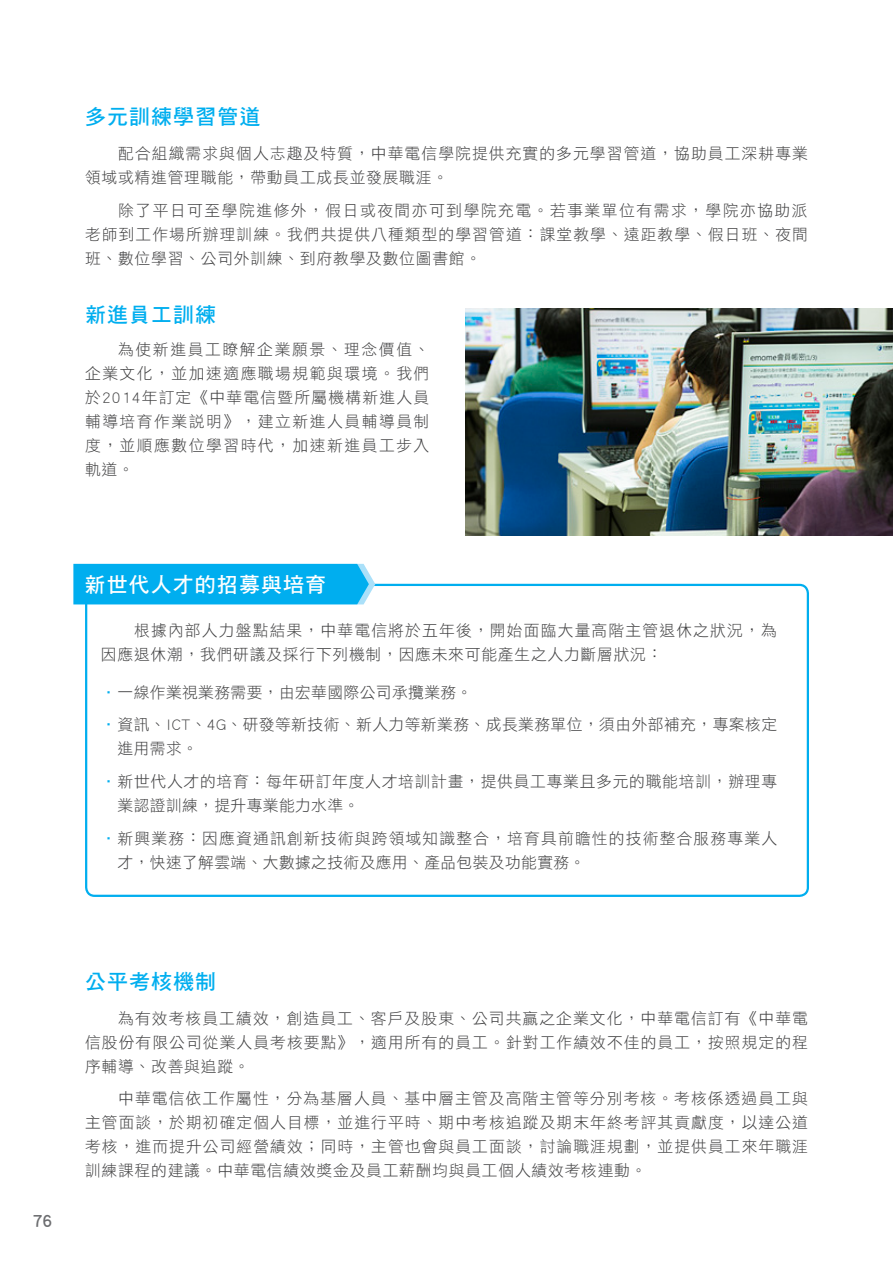
<style>
.page{position:relative;width:893px;height:1263px;background:#fff}
.page>*{position:absolute;margin:0;border:0;box-sizing:border-box;transform-origin:0 0}
.t1{font:21px "DF Hei Std W7";letter-spacing:.05em;color:#00aeef}
.t2{font:21px "DF Hei Std W7";letter-spacing:.05em;color:#fff}
.t3{font:18px "DF Hei Std W7";color:#6c6d70}
.t4{font:15.75px/24px "DF Hei Std W3";letter-spacing:.05em;color:#3e3e3f;text-align:justify}
.t5{font:15.75px/24px "DF Hei Std W3";letter-spacing:.075em;color:#3e3e3f}
.t6{font:15.75px/32.5px "DF Hei Std W3";letter-spacing:.03em;color:#3e3e3f}
.t7{font:15.75px/24px "DF Hei Std W3";letter-spacing:.07em;color:#3e3e3f}
.t8{font:15.75px "DF Hei Std W3";letter-spacing:.025em;color:#3e3e3f}
.s1{color:#00aeef}
</style>
<div class="page">
<div style="left:85px;top:584px;width:724px;height:313px;border:2px solid #00aeef;border-radius:9px"></div>
<div style="left:73px;top:564px;width:302px;height:40px;background:#00aeef"></div>
<img style="left:465px;top:308px;width:428px;height:228px">
<h1 class="t1" style="left:85px;top:105px;width:177px">多元訓練學習管道</h1>
<p class="t7" style="left:85px;top:141px;width:724px;text-indent:33px">配合組織需求與個人志趣及特質，中華電信學院提供充實的多元學習管道，協助員工深耕專業領域或精進管理職能，帶動員工成長並發展職涯。</p>
<p class="t4" style="left:85px;top:198px;width:724px;text-indent:33px">除了平日可至學院進修外，假日或夜間亦可到學院充電。若事業單位有需求，學院亦協助派老師到工作場所辦理訓練。我們共提供八種類型的學習管道：課堂教學、遠距教學、假日班、夜間班、數位學習、公司外訓練、到府教學及數位圖書館。</p>
<h1 class="t1" style="left:85px;top:303px;width:133px">新進員工訓練</h1>
<p class="t4" style="left:85px;top:337px;width:346px;text-indent:33px">為使新進員工瞭解企業願景、理念價值、企業文化，並加速適應職場規範與環境。我們於2014年訂定《中華電信暨所屬機構新進人員輔導培育作業說明》，建立新進人員輔導員制度，並順應數位學習時代，加速新進員工步入軌道。</p>
<h1 class="t2" style="left:85px;top:573px;width:243px">新世代人才的招募與培育</h1>
<p class="t5" style="left:101px;top:618px;width:677px;text-indent:33px">根據內部人力盤點結果，中華電信將於五年後，開始面臨大量高階主管退休之狀況，為因應退休潮，我們研議及採行下列機制，因應未來可能產生之人力斷層狀況：</p>
<p class="t6" style="left:101px;top:676px;width:678px"><span class="s1">‧</span>一線作業視業務需要，由宏華國際公司承攬業務。<br><span class="s1">‧</span>資訊、ICT、4G、研發等新技術、新人力等新業務、成長業務單位，須由外部補充，專案核定</p>
<p class="t4" style="left:101px;top:732px;width:678px;line-height:32.5px;text-indent:17px">進用需求。<br><span class="s1">‧</span>新世代人才的培育：每年研訂年度人才培訓計畫，提供員工專業且多元的職能培訓，辦理專</p>
<p class="t5" style="left:101px;top:789px;width:678px;line-height:32.5px;text-indent:17px">業認證訓練，提升專業能力水準。<br><span class="s1">‧</span>新興業務：因應資通訊創新技術與跨領域知識整合，培育具前瞻性的技術整合服務專業人</p>
<p class="t8" style="left:118px;top:853px;width:469px">才，快速了解雲端、大數據之技術及應用、產品包裝及功能實務。</p>
<p class="t3" style="left:33px;top:1211px;width:21px">76</p>
<h1 class="t1" style="left:85px;top:970px;width:133px">公平考核機制</h1>
<p class="t4" style="left:85px;top:1006px;width:724px;text-indent:33px">為有效考核員工績效，創造員工、客戶及股東、公司共贏之企業文化，中華電信訂有《中華電信股份有限公司從業人員考核要點》，適用所有的員工。針對工作績效不佳的員工，按照規定的程序輔導、改善與追蹤。</p>
<p class="t4" style="left:85px;top:1086px;width:724px;text-indent:33px">中華電信依工作屬性，分為基層人員、基中層主管及高階主管等分別考核。考核係透過員工與主管面談，於期初確定個人目標，並進行平時、期中考核追蹤及期末年終考評其貢獻度，以達公道考核，進而提升公司經營績效；同時，主管也會與員工面談，討論職涯規劃，並提供員工來年職涯訓練課程的建議。中華電信績效獎金及員工薪酬均與員工個人績效考核連動。</p>
</div>
